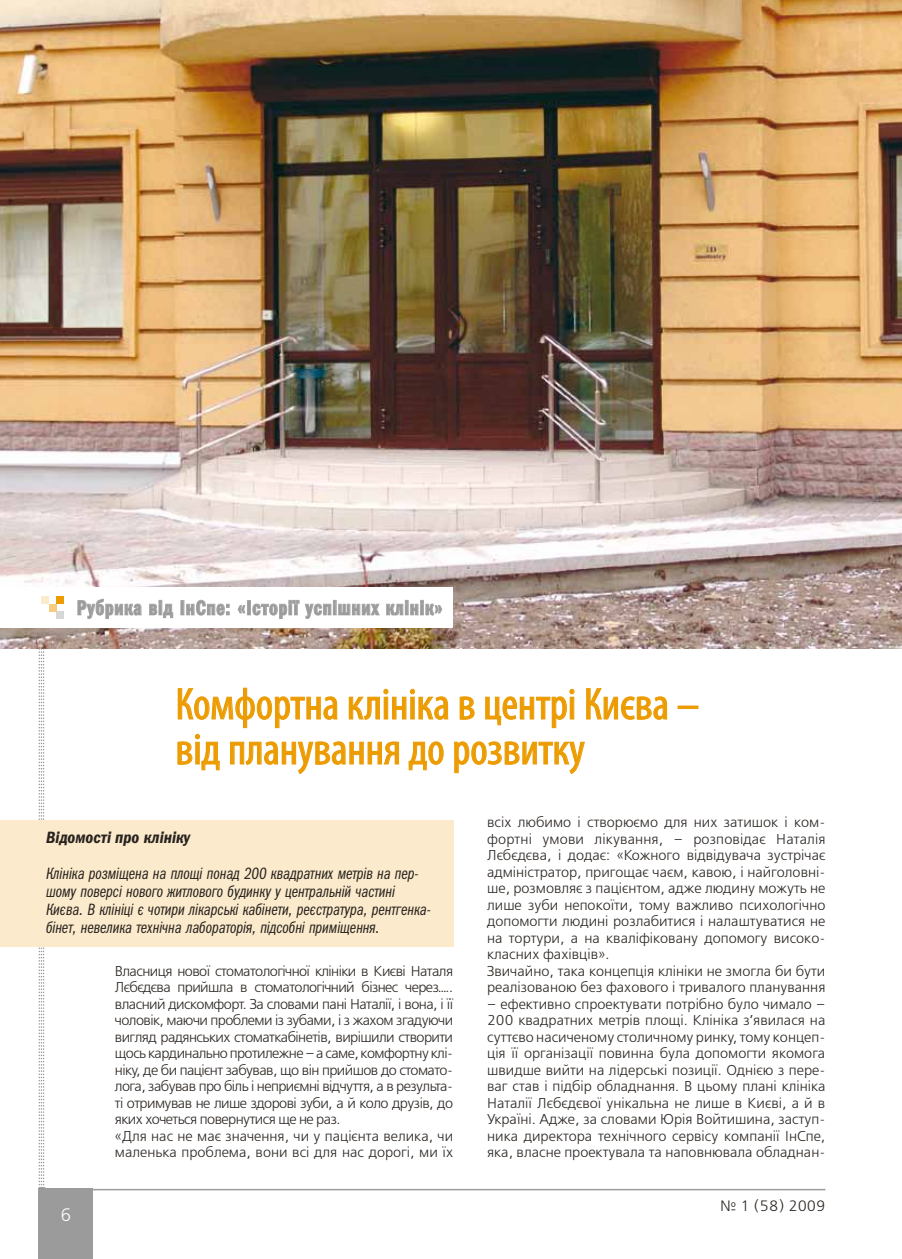
<style>
.page{position:relative;width:902px;height:1259px;background:#fff}
.page>*{position:absolute;margin:0;border:0;box-sizing:border-box;transform-origin:0 0}
.t1{font:condensed 45px/45px "Myriad Pro";color:#ec9b00}
.t2{font:21px "Franklin Gothic Demi Cmp ITC";letter-spacing:.04em;color:#9b9b9c}
.t3{font:300 18px "Free Set";color:#fff}
.t4{font:italic 16.5px/18px "Franklin Gothic Book Cmp ITC";color:#29231f}
.t5{font:italic 16.5px "Franklin Gothic Demi Cond ITC";color:#29231f}
.t6{font:300 15px "Free Set";color:#29231f}
.t7{font:300 14.25px/16.5px "Free Set";color:#29231f}
.t8{font:300 14.25px/16.5px "Free Set";letter-spacing:-.04em;color:#29231f}
</style>
<div class="page">
<hr style="left:39px;top:1189px;width:786px;height:1px;background:#9b9b9c">
<div style="left:39px;top:1189px;width:54px;height:70px;background:#9b9b9c"></div>
<img style="left:0;top:0;width:901px;height:648px">
<svg style="left:459px;top:696px;width:16px;height:24px"></svg>
<svg style="left:485px;top:689px;width:89px;height:39px"></svg>
<svg style="left:586px;top:688px;width:81px;height:32px"></svg>
<div style="left:677px;top:705px;width:21px;height:4px;border:1px solid #ec9b00"></div>
<svg style="left:454px;top:741px;width:131px;height:33px"></svg>
<div style="left:0;top:587px;width:452px;height:41px;background:#fff"></div>
<img style="left:39px;top:20px;width:409px;height:1168px">
<div style="left:56px;top:597px;width:7px;height:7px;background:#ec9b00"></div>
<div style="left:56px;top:611px;width:7px;height:7px;background:#d7d7d7"></div>
<div style="left:42px;top:597px;width:7px;height:7px;background:#fbebcc"></div>
<div style="left:49px;top:604px;width:7px;height:7px;background:#f6cd80"></div>
<div style="left:0;top:820px;width:453px;height:126px;background:#fbebcc"></div>
<h2 class="t2" style="left:77px;top:595px;width:367px">Рубрика від ІнСпе: «Історії успішних клінік»</h2>
<h1 class="t1" style="left:176px;top:681px;width:525px">Комфортна клініка в центрі Києва – від планування до розвитку</h1>
<p class="t5" style="left:46px;top:827px;width:146px">Відомості про клініку</p>
<p class="t4" style="left:46px;top:864px;width:386px">Клініка розміщена на площі понад 200 квадратних метрів на пер&shy;шому поверсі нового житлового будинку у центральній частині Києва. В клініці є чотири лікарські кабінети, реєстратура, рентгенка&shy;бінет, невелика технічна лабораторія, підсобні приміщення.</p>
<p class="t3" style="left:60px;top:1204px;width:13px">6</p>
<p class="t8" style="left:115px;top:962px;width:340px">Власниця нової стоматологічної клініки в Києві Наталя Лєбєдєва прийшла в стоматологічний бізнес через….. власний дискомфорт. За словами пані Наталії, і вона, і її чоловік, маючи проблеми із зубами, і з жахом згадуючи вигляд радянських стоматкабінетів, вирішили створити щось кардинально протилежне – а саме, комфортну клі&shy;ніку, де би пацієнт забував, що він прийшов до стомато&shy;лога, забував про біль і неприємні відчуття, а в результа&shy;ті отримував не лише здорові зуби, а й коло друзів, до яких хочеться повернутися ще не раз.<br>«Для нас не має значення, чи у пацієнта велика, чи маленька проблема, вони всі для нас дорогі, ми їх</p>
<p class="t7" style="left:487px;top:814px;width:340px">всіх любимо і створюємо для них затишок і ком&shy;фортні умови лікування, – розповідає Наталія Лєбєдєва, і додає: «Кожного відвідувача зустрічає адміністратор, пригощає чаєм, кавою, і найголовні&shy;ше, розмовляє з пацієнтом, адже людину можуть не лише зуби непокоїти, тому важливо психологічно допомогти людині розлабитися і налаштуватися не на тортури, а на кваліфіковану допомогу високо&shy;класних фахівців».<br>Звичайно, така концепція клініки не змогла би бути реалізованою без фахового і тривалого планування</p>
<p class="t7" style="left:487px;top:995px;width:340px;text-align:justify">– ефективно спроектувати потрібно було чимало – 200 квадратних метрів площі. Клініка з’явилася на суттєво насиченому столичному ринку, тому концеп&shy;ція її організації повинна була допомогти якомога швидше вийти на лідерські позиції. Однією з пере&shy;ваг став і підбір обладнання. В цьому плані клініка Наталії Лєбєдєвої унікальна не лише в Києві, а й в Україні. Адже, за словами Юрія Войтишина, заступ&shy;ника директора технічного сервісу компанії ІнСпе, яка, власне проектувала та наповнювала обладнан-</p>
<p class="t6" style="left:720px;top:1197px;width:107px">№ 1 (58) 2009</p>
</div>
